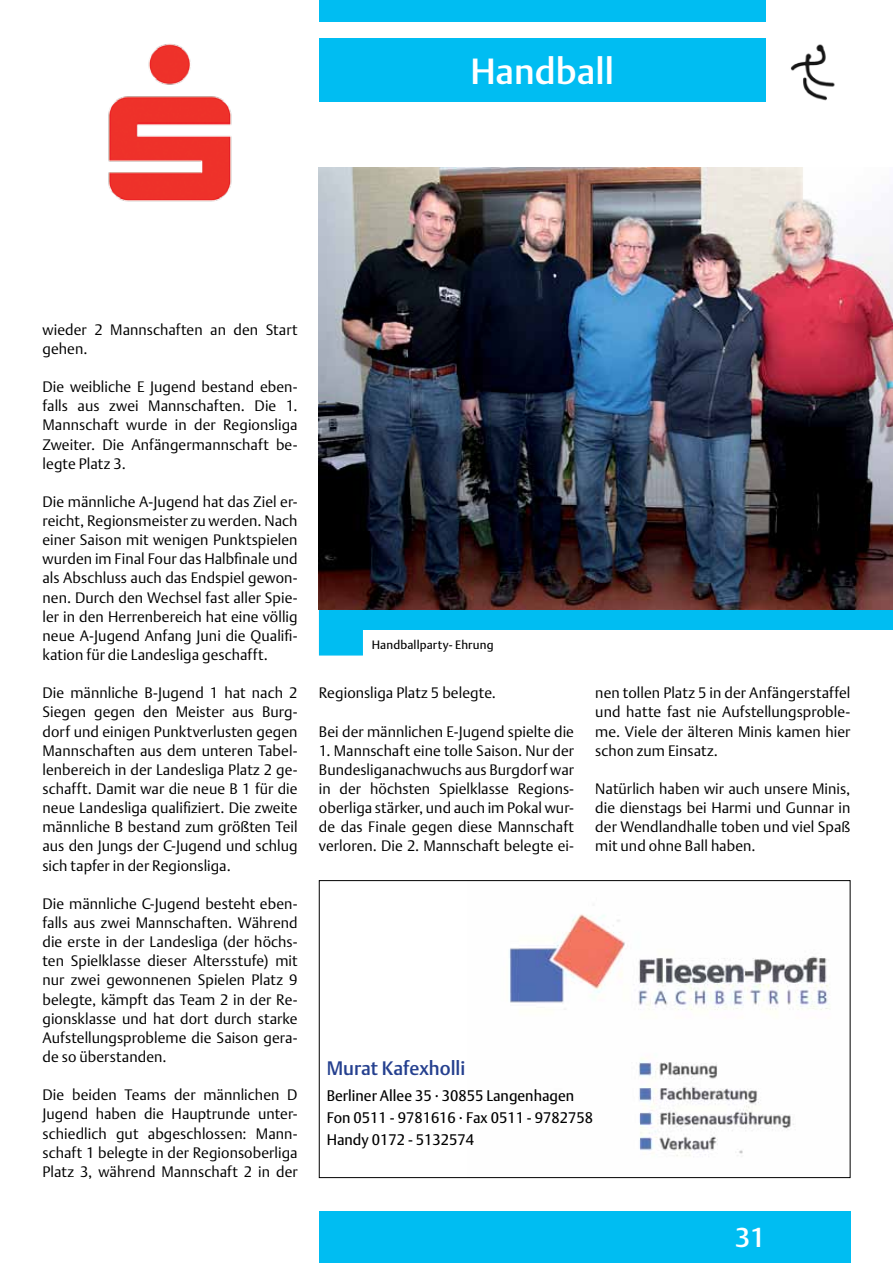
<style>
.page{position:relative;width:893px;height:1263px;background:#fff}
.page>*{position:absolute;margin:0;border:0;box-sizing:border-box;transform-origin:0 0}
.t1{font:36px "DTL Argo T Medium";color:#fff}
.t2{font:27px "DTL Argo T Medium";color:#fff}
.t3{font:19.35px "DTL Argo T Medium";color:#25408f}
.t4{font:15.15px/22.2px "DTL Argo T";color:#000}
.t5{font:15px/19.2px "DTL Argo T Light";color:#000;text-align:justify}
.t6{font:12px "DTL Argo T";letter-spacing:.01em;color:#000}
</style>
<div class="page">
<div style="left:319px;top:0;width:446px;height:21px;background:#00bdf2"></div>
<div style="left:319px;top:38px;width:446px;height:64px;background:#00bdf2"></div>
<div style="left:319px;top:1212px;width:531px;height:51px;background:#00bdf2"></div>
<img style="left:790px;top:44px;width:45px;height:57px">
<img style="left:108px;top:44px;width:124px;height:158px">
<img style="left:509px;top:914px;width:321px;height:242px">
<div style="left:319px;top:880px;width:531px;height:298px;border:1px solid #000"></div>
<div style="left:320px;top:608px;width:573px;height:21px;background:#00bdf2"></div>
<div style="left:319px;top:607px;width:44px;height:48px;background:#00bdf2;border:2px solid #00bdf2"></div>
<img style="left:319px;top:168px;width:574px;height:441px">
<h1 class="t1" style="left:470px;top:50px;width:145px">Handball</h1>
<p class="t5" style="left:43px;top:320px;width:257px">wieder 2 Mannschaften an den Start gehen.</p>
<p class="t5" style="left:43px;top:377px;width:257px">Die weibliche E Jugend bestand eben&shy;falls aus zwei Mannschaften. Die 1.<br>Mannschaft wurde in der Regionsliga Zweiter. Die Anfängermannschaft be&shy;legte Platz 3.</p>
<p class="t5" style="left:43px;top:492px;width:257px">Die männliche A-Jugend hat das Ziel er&shy;reicht, Regionsmeister zu werden. Nach einer Saison mit wenigen Punktspielen wurden im Final Four das Halbfinale und als Abschluss auch das Endspiel gewon&shy;nen. Durch den Wechsel fast aller Spie&shy;ler in den Herrenbereich hat eine völlig neue A-Jugend Anfang Juni die Qualifi&shy;kation für die Landesliga geschafft.</p>
<p class="t5" style="left:43px;top:683px;width:257px">Die männliche B-Jugend 1 hat nach 2<br>Siegen gegen den Meister aus Burg&shy;dorf und einigen Punktverlusten gegen Mannschaften aus dem unteren Tabel&shy;lenbereich in der Landesliga Platz 2 ge&shy;schafft. Damit war die neue B 1 für die neue Landesliga qualifiziert. Die zweite männliche B bestand zum größten Teil aus den Jungs der C-Jugend und schlug sich tapfer in der Regionsliga.</p>
<p class="t5" style="left:43px;top:894px;width:257px">Die männliche C-Jugend besteht eben&shy;falls aus zwei Mannschaften. Während die erste in der Landesliga (der höchs&shy;ten Spielklasse dieser Altersstufe) mit nur zwei gewonnenen Spielen Platz 9 belegte, kämpft das Team 2 in der Re&shy;gionsklasse und hat dort durch starke Aufstellungsprobleme die Saison gera&shy;de so überstanden.</p>
<p class="t5" style="left:43px;top:1085px;width:257px">Die beiden Teams der männlichen D Jugend haben die Hauptrunde unter&shy;schiedlich gut abgeschlossen: Mann&shy;schaft 1 belegte in der Regionsoberliga Platz 3, während Mannschaft 2 in der</p>
<p class="t6" style="left:372px;top:638px;width:123px">Handballparty- Ehrung</p>
<p class="t5" style="left:319px;top:683px;width:179px">Regionsliga Platz 5 belegte.</p>
<p class="t5" style="left:319px;top:721px;width:257px">Bei der männlichen E-Jugend spielte die</p>
<p class="t5" style="left:319px;top:741px;width:257px">1. Mannschaft eine tolle Saison. Nur der Bundesliganachwuchs aus Burgdorf war in der höchsten Spielklasse Regions&shy;oberliga stärker, und auch im Pokal wur&shy;de das Finale gegen diese Mannschaft verloren. Die 2. Mannschaft belegte ei-</p>
<p class="t5" style="left:595px;top:683px;width:257px">nen tollen Platz 5 in der Anfängerstaffel und hatte fast nie Aufstellungsproble&shy;me. Viele der älteren Minis kamen hier schon zum Einsatz.</p>
<p class="t5" style="left:595px;top:779px;width:257px">Natürlich haben wir auch unsere Minis, die dienstags bei Harmi und Gunnar in der Wendlandhalle toben und viel Spaß mit und ohne Ball haben.</p>
<p class="t3" style="left:327px;top:1056px;width:140px">Murat Kafexholli</p>
<p class="t4" style="left:327px;top:1084px;width:268px">Berliner Allee 35 . 30855 Langenhagen<br>Fon 0511 - 9781616 . Fax 0511 - 9782758<br>Handy 0172 - 5132574</p>
<h2 class="t2" style="left:735px;top:1218px;width:32px">31</h2>
</div>
